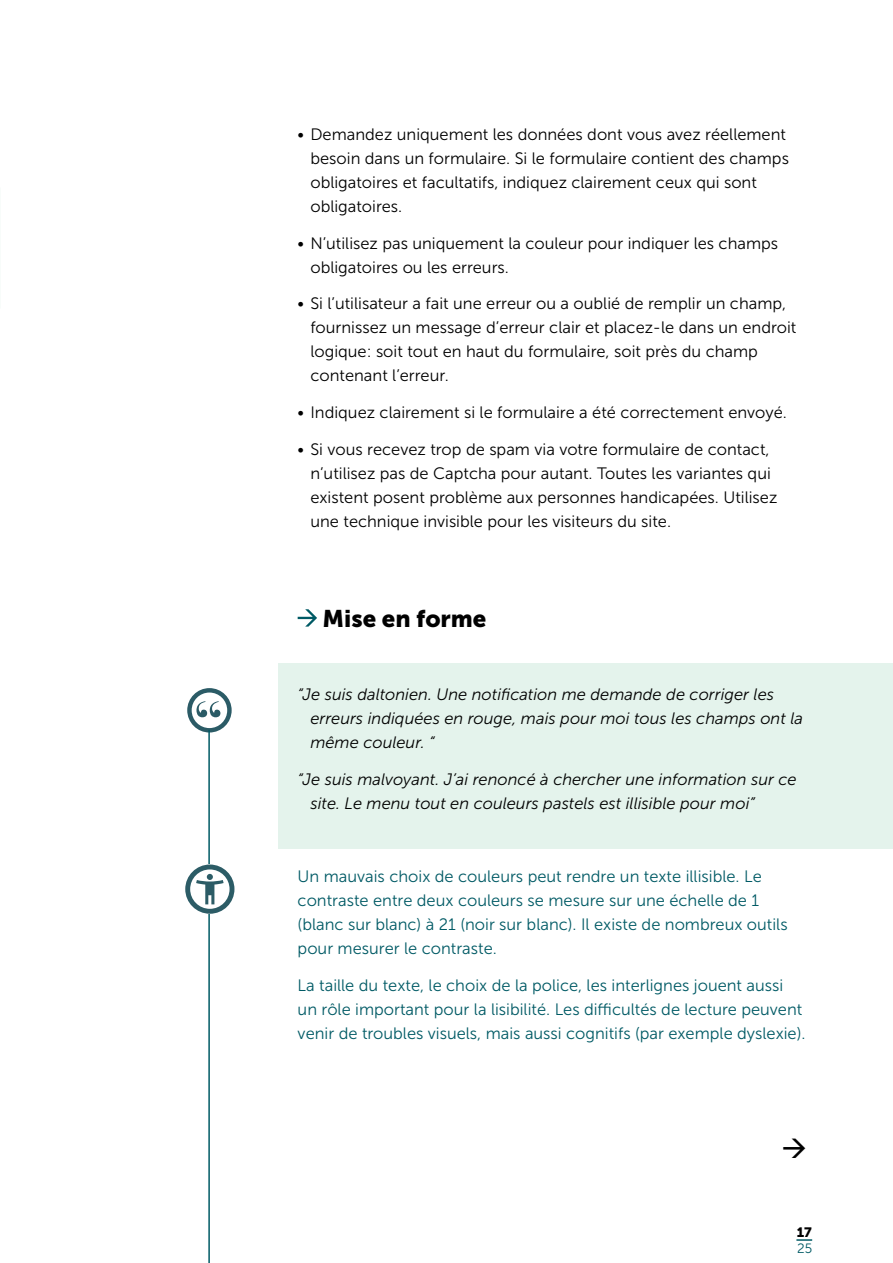
<style>
.page{position:relative;width:893px;height:1263px;background:#fff}
.page>*{position:absolute;margin:0;border:0;box-sizing:border-box;transform-origin:0 0}
.t1{font:700 55.5px "Bodoni Svty Two ITCTT";color:#2b5b66}
.kleine_titel{font:24px "Museo Sans 900";color:#000}
.t2{font:16.5px/24px "Museo Sans 300";color:#000}
.body{font:16.5px/24px "Museo Sans 300";color:#005a65}
.quote{font:italic 16.5px/24px "Museo Sans 300";color:#000}
.t3{font:13.5px "Museo Sans 900";color:#000}
.t4{font:13.5px "Museo Sans 300";color:#005a65}
</style>
<div class="page">
<svg style="left:796px;top:1239px;width:16px;height:2px"></svg>
<div style="left:279px;top:663px;width:614px;height:186px;background:#e4f3ec"></div>
<svg style="left:187px;top:688px;width:45px;height:44px"></svg>
<svg style="left:298px;top:609px;width:19px;height:18px"></svg>
<hr style="left:208px;top:730px;width:2px;height:533px;background:#005a65">
<svg style="left:185px;top:864px;width:49px;height:50px"></svg>
<h1 class="t1" style="left:193px;top:675px;width:33px">“</h1>
<p class="t2" style="left:310px;top:122px;width:480px;text-indent:-13px">• Demandez uniquement les données dont vous avez réellement besoin dans un formulaire. Si le formulaire contient des champs obligatoires et facultatifs, indiquez clairement ceux qui sont obligatoires.</p>
<p class="t2" style="left:310px;top:231px;width:469px;text-indent:-13px">• N’utilisez pas uniquement la couleur pour indiquer les champs obligatoires ou les erreurs.</p>
<p class="t2" style="left:310px;top:292px;width:488px;text-indent:-13px">• Si l’utilisateur a fait une erreur ou a oublié de remplir un champ, fournissez un message d’erreur clair et placez-le dans un endroit logique: soit tout en haut du formulaire, soit près du champ contenant l’erreur.</p>
<p class="t2" style="left:298px;top:401px;width:491px">• Indiquez clairement si le formulaire a été correctement envoyé.</p>
<p class="t2" style="left:310px;top:437px;width:468px;text-indent:-13px">• Si vous recevez trop de spam via votre formulaire de contact, n’utilisez pas de Captcha pour autant. Toutes les variantes qui existent posent problème aux personnes handicapées. Utilisez une technique invisible pour les visiteurs du site.</p>
<h2 class="kleine_titel" style="left:323px;top:604px;width:165px">Mise en forme</h2>
<p class="quote" style="left:310px;top:682px;width:494px;text-indent:-13px">“Je suis daltonien. Une notification me demande de corriger les erreurs indiquées en rouge, mais pour moi tous les champs ont la même couleur. “</p>
<p class="quote" style="left:310px;top:767px;width:488px;text-indent:-13px">“Je suis malvoyant. J’ai renoncé à chercher une information sur ce site. Le menu tout en couleurs pastels est illisible pour moi”</p>
<p class="body" style="left:298px;top:865px;width:491px">Un mauvais choix de couleurs peut rendre un texte illisible. Le contraste entre deux couleurs se mesure sur une échelle de 1 (blanc sur blanc) à 21 (noir sur blanc). Il existe de nombreux outils pour mesurer le contraste.</p>
<p class="body" style="left:298px;top:974px;width:509px">La taille du texte, le choix de la police, les interlignes jouent aussi un rôle important pour la lisibilité. Les difficultés de lecture peuvent venir de troubles visuels, mais aussi cognitifs (par exemple dyslexie).</p>
<p class="t3" style="left:797px;top:1225px;width:17px">17</p>
<p class="t4" style="left:797px;top:1241px;width:17px">25</p>
</div>
